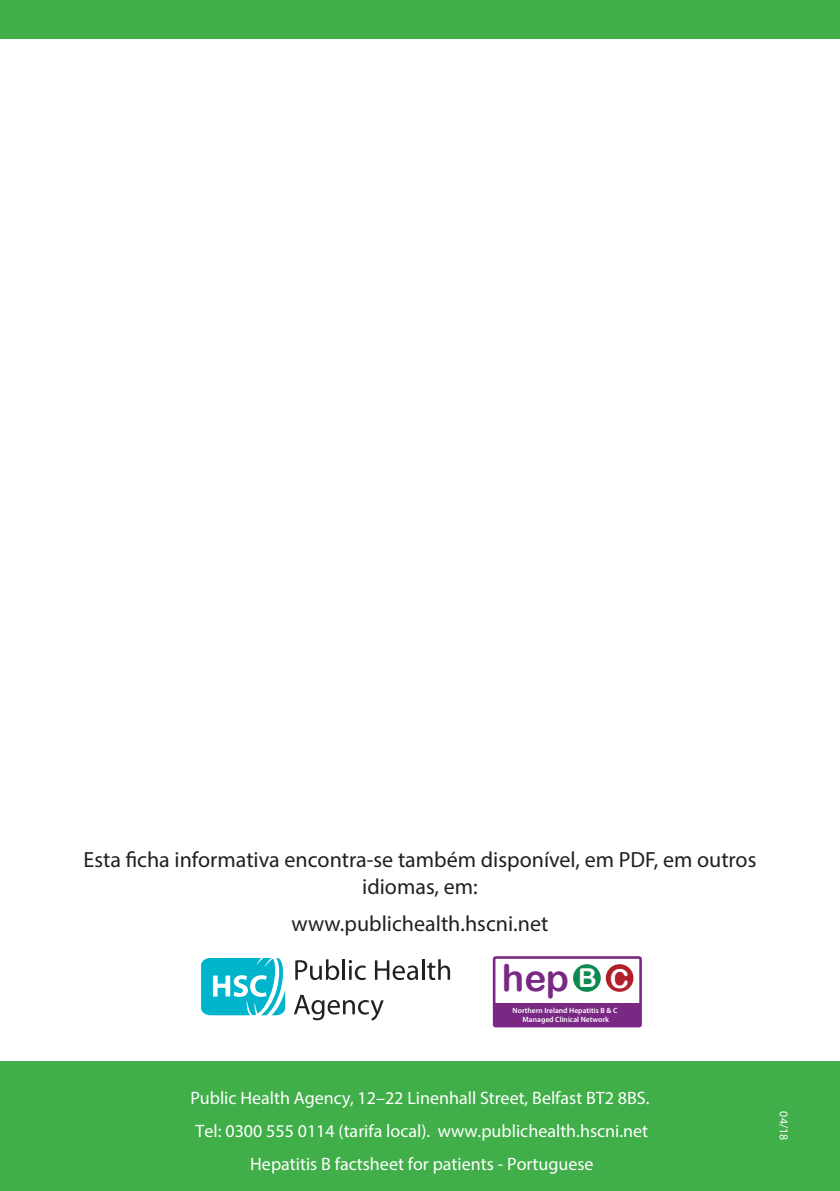
<style>
.page{position:relative;width:840px;height:1191px;background:#fff}
.page>*{position:absolute;margin:0;border:0;box-sizing:border-box;transform-origin:0 0}
.t1{font:37px "Arial Rounded MT Bold";color:#792984}
.t2{font:26px "Arial Rounded MT Bold";color:#fff}
.Body_Text{font:22px/26.4px "Myriad Pro";color:#231f20;text-align:center}
.t3{font:18px/32.6px "Myriad Pro";color:#fff;text-align:center}
.Body_Text-2{font:12px "Myriad Pro";color:#fff}
.t4{font:600 7.6px/9.2px "Myriad Pro";color:#fff;text-align:center}
.s1{font-size:26px;color:#fff}
</style>
<div class="page">
<div style="left:0;top:1061px;width:839px;height:130px;background:#40ae49"></div>
<svg style="left:201px;top:957px;width:85px;height:59px"></svg>
<svg style="left:295px;top:959px;width:44px;height:21px"></svg>
<hr style="left:342px;top:959px;width:3px;height:20px;background:#231f20">
<svg style="left:348px;top:960px;width:17px;height:20px"></svg>
<svg style="left:374px;top:960px;width:44px;height:20px"></svg>
<hr style="left:421px;top:959px;width:3px;height:20px;background:#231f20">
<svg style="left:427px;top:959px;width:23px;height:21px"></svg>
<svg style="left:294px;top:995px;width:89px;height:25px"></svg>
<div style="left:572px;top:964px;width:28px;height:27px;background:#0c8a52;border-radius:50%"></div>
<div style="left:494px;top:1004px;width:146px;height:22px;background:#792984"></div>
<div style="left:492px;top:956px;width:149px;height:71px;border:3px solid #792984;border-radius:2px"></div>
<div style="left:605px;top:964px;width:28px;height:27px;background:#b11f29;border-radius:50%"></div>
<div style="left:0;top:0;width:839px;height:38px;background:#40ae49"></div>
<p class="Body_Text" style="left:83px;top:846px;width:674px">Esta ficha informativa encontra-se também disponível, em PDF, em outros idiomas, em:</p>
<p class="Body_Text" style="left:291px;top:910px;width:258px">www.publichealth.hscni.net</p>
<p class="t1" style="left:501px;top:956px;width:96px">hep <span class="s1">B</span></p>
<p class="t4" style="left:512px;top:1006px;width:106px">Northern Ireland Hepatitis B &amp; C<br>Managed Clinical Network</p>
<p class="t2" style="left:609px;top:963px;width:21px">C</p>
<p class="t3" style="left:190px;top:1081px;width:460px">Public Health Agency, 12–22 Linenhall Street, Belfast BT2 8BS.<br>Tel: 0300 555 0114 (tarifa local). www.publichealth.hscni.net<br>Hepatitis B factsheet for patients - Portuguese</p>
<p class="Body_Text-2" style="left:790px;top:1111px;width:30px;rotate:90deg">04/18</p>
</div>
